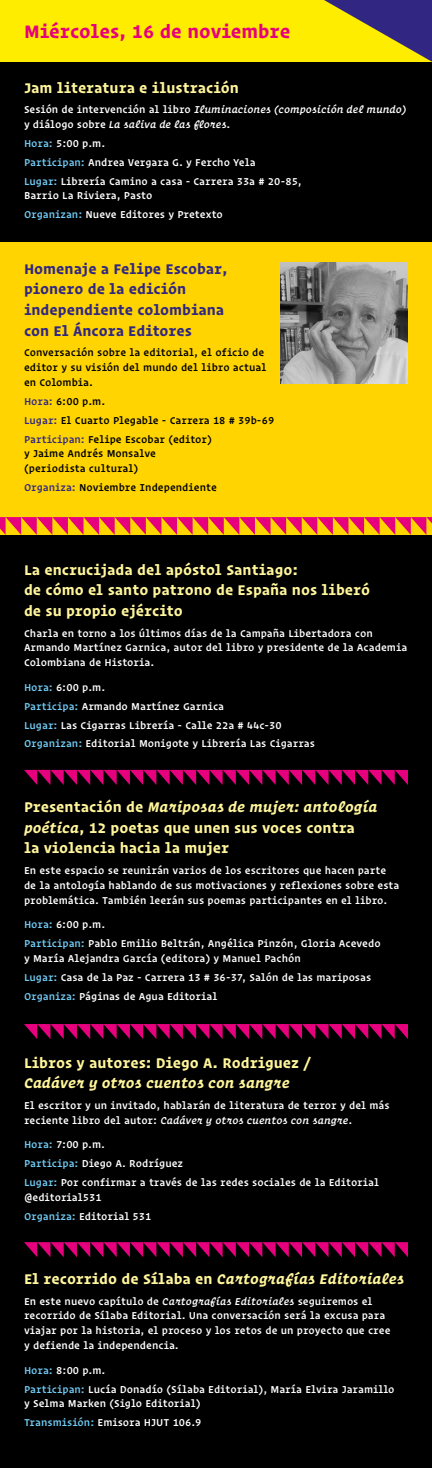
<style>
.page{position:relative;width:432px;height:1468px;background:#fff}
.page>*{position:absolute;margin:0;border:0;box-sizing:border-box;transform-origin:0 0}
.t1{font:700 18px "Operator S Sm";letter-spacing:-.005em;color:#e6007d}
.t2{font:700 14px/20.8px "Operator S Sm";color:#fff69b}
.t3{font:700 14px/20.8px "Operator S Sm";color:#312783}
.t4{font:italic 700 14px "Operator S Sm";color:#fff69b}
.t5{font:500 10px/18.8px "Operator S Sm";color:#fff}
.t6{font:500 10px/14.8px "Operator S Sm";color:#000}
.t7{font:italic 500 10px/14.8px "Operator S Sm";letter-spacing:-.005em;color:#fff}
.s1{font-style:normal}
.s2{color:#71cbf4}
.s3{color:#312783}
.s4{font-style:italic}
</style>
<div class="page">
<div style="left:0;top:0;width:432px;height:62px;background:#ffed00"></div>
<svg style="left:324px;top:0;width:108px;height:62px"></svg>
<div style="left:0;top:535px;width:432px;height:932px;background:#000"></div>
<div style="left:0;top:62px;width:432px;height:180px;background:#000"></div>
<div style="left:0;top:242px;width:432px;height:293px;background:#ffd401"></div>
<svg style="left:0;top:517px;width:432px;height:18px"></svg>
<svg style="left:24px;top:769px;width:384px;height:16px"></svg>
<svg style="left:24px;top:1024px;width:384px;height:15px"></svg>
<svg style="left:24px;top:1242px;width:384px;height:15px"></svg>
<img style="left:280px;top:262px;width:128px;height:121px">
<h1 class="t1" style="left:24px;top:15px;width:268px">Miércoles, 16 de noviembre</h1>
<h2 class="t2" style="left:24px;top:76px;width:216px">Jam literatura e ilustración</h2>
<p class="t7" style="left:24px;top:101px;width:384px"><span class="s1">Sesión de intervención al libro</span> Iluminaciones (composición del mundo) <span class="s1">y diálogo sobre</span> La saliva de las flores<span class="s1">.</span></p>
<p class="t5" style="left:24px;top:133px;width:279px"><span class="s2">Hora:</span> 5:00 p.m.<br><span class="s2">Participan:</span> Andrea Vergara G. y Fercho Yela<br><span class="s2">Lugar:</span> Librería Camino a casa - Carrera 33a # 20-85,</p>
<p class="t5" style="left:24px;top:185px;width:200px">Barrio La Riviera, Pasto<br><span class="s2">Organizan:</span> Nueve Editores y Pretexto</p>
<h2 class="t3" style="left:24px;top:256px;width:205px">Homenaje a Felipe Escobar, pionero de la edición independiente colombiana con El Áncora Editores</h2>
<p class="t6" style="left:24px;top:344px;width:244px">Conversación sobre la editorial, el oficio de editor y su visión del mundo del libro actual en Colombia.</p>
<p class="t6" style="left:24px;top:391px;width:252px;line-height:18.8px"><span class="s3">Hora:</span> 6:00 p.m.<br><span class="s3">Lugar:</span> El Cuarto Plegable - Carrera 18 # 39b-69<br><span class="s3">Participan:</span> Felipe Escobar (editor)</p>
<p class="t6" style="left:24px;top:445px;width:133px">y Jaime Andrés Monsalve (periodista cultural)</p>
<p class="t6" style="left:24px;top:479px;width:194px"><span class="s3">Organiza:</span> Noviembre Independiente</p>
<h2 class="t2" style="left:24px;top:557px;width:348px">La encrucijada del apóstol Santiago:<br>de cómo el santo patrono de España nos liberó de su propio ejército</h2>
<p class="t5" style="left:24px;top:624px;width:385px;line-height:14.8px">Charla en torno a los últimos días de la Campaña Libertadora con<br>Armando Martínez Garnica, autor del libro y presidente de la Academia<br>Colombiana de Historia.</p>
<p class="t5" style="left:24px;top:677px;width:293px"><span class="s2">Hora:</span> 6:00 p.m.<br><span class="s2">Participa:</span> Armando Martínez Garnica<br><span class="s2">Lugar:</span> Las Cigarras Librería - Calle 22a # 44c-30<br><span class="s2">Organizan:</span> Editorial Monigote y Librería Las Cigarras</p>
<h2 class="t2" style="left:24px;top:794px;width:355px">Presentación de <span class="s4">Mariposas de mujer: antología poética</span>, 12 poetas que unen sus voces contra<br>la violencia hacia la mujer</h2>
<p class="t5" style="left:24px;top:861px;width:377px;line-height:14.8px">En este espacio se reunirán varios de los escritores que hacen parte de la antología hablando de sus motivaciones y reflexiones sobre esta problemática. También leerán sus poemas participantes en el libro.</p>
<p class="t5" style="left:24px;top:914px;width:358px"><span class="s2">Hora:</span> 6:00 p.m.<br><span class="s2">Participan:</span> Pablo Emilio Beltrán, Angélica Pinzón, Gloria Acevedo</p>
<p class="t5" style="left:24px;top:947px;width:349px">y María Alejandra García (editora) y Manuel Pachón<br><span class="s2">Lugar:</span> Casa de la Paz - Carrera 13 # 36-37, Salón de las mariposas<br><span class="s2">Organiza:</span> Páginas de Agua Editorial</p>
<h2 class="t2" style="left:24px;top:1050px;width:288px">Libros y autores: Diego A. Rodriguez /</h2>
<h2 class="t4" style="left:24px;top:1070px;width:267px">Cadáver y otros cuentos con sangre</h2>
<p class="t5" style="left:24px;top:1096px;width:367px;line-height:14.8px">El escritor y un invitado, hablarán de literatura de terror y del más reciente libro del autor: <span class="s4">Cadáver y otros cuentos con sangre</span>.</p>
<p class="t5" style="left:24px;top:1134px;width:357px"><span class="s2">Hora:</span> 7:00 p.m.<br><span class="s2">Participa:</span> Diego A. Rodríguez<br><span class="s2">Lugar:</span> Por confirmar a través de las redes sociales de la Editorial</p>
<p class="t5" style="left:24px;top:1186px;width:129px">@editorial531<br><span class="s2">Organiza:</span> Editorial 531</p>
<h2 class="t4" style="left:24px;top:1265px;width:382px"><span class="s1">El recorrido de Sílaba en</span> Cartografías Editoriales</h2>
<p class="t5" style="left:24px;top:1292px;width:368px;line-height:14.8px">En este nuevo capítulo de <span class="s4">Cartografías Editoriales</span> seguiremos el recorrido de Sílaba Editorial. Una conversación será la excusa para viajar por la historia, el proceso y los retos de un proyecto que cree y defiende la independencia.</p>
<p class="t5" style="left:24px;top:1359px;width:372px"><span class="s2">Hora:</span> 8:00 p.m.<br><span class="s2">Participan:</span> Lucía Donadío (Sílaba Editorial), María Elvira Jaramillo</p>
<p class="t5" style="left:24px;top:1393px;width:179px">y Selma Marken (Siglo Editorial)<br><span class="s2">Transmisión:</span> Emisora HJUT 106.9</p>
</div>
